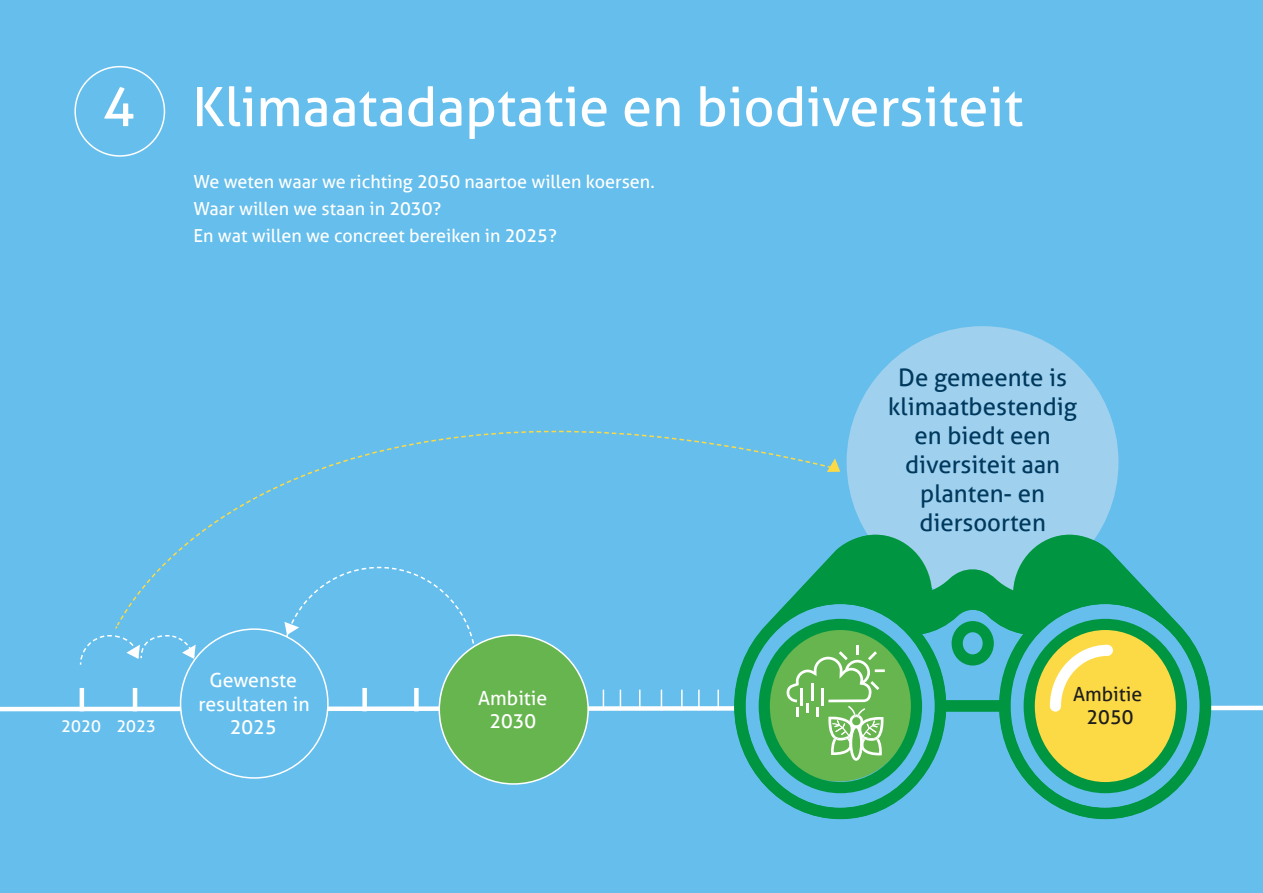
<style>
.page{position:relative;width:1263px;height:893px;background:#65beec}
.page>*{position:absolute;margin:0;border:0;box-sizing:border-box;transform-origin:0 0}
.H2_Hoofdstukkop{font:54px "Aller";color:#fff}
.t1{font:24px/28.8px "Aller";color:#00395e;text-align:center}
.t2{font:19.5px/23.4px "Aller";color:#fff;text-align:center}
.t3{font:19.5px/23.4px "Aller";color:#1e1e1c;text-align:center}
.P_Hoofdstuk_intro{font:18px "Aller";color:#fff}
.t4{font:16.5px "Aller";color:#fff}
.s1{color:#65beec}
</style>
<div class="page">
<svg style="left:834px;top:458px;width:6px;height:14px"></svg>
<svg style="left:162px;top:430px;width:672px;height:136px"></svg>
<div style="left:847px;top:326px;width:271px;height:272px;background:#9fd0ed;border-radius:50%"></div>
<svg style="left:734px;top:535px;width:439px;height:284px"></svg>
<svg style="left:0;top:566px;width:1263px;height:227px"></svg>
<div style="left:74px;top:66px;width:91px;height:91px;border:2px solid #fff;border-radius:50%"></div>
<p class="H2_Hoofdstukkop" style="left:103px;top:74px;width:935px">4 Klimaatadaptatie en biodiversiteit<span class="s1">.</span></p>
<p class="P_Hoofdstuk_intro" style="left:193px;top:171px;width:463px">We weten waar we richting 2050 naartoe willen koersen.</p>
<p class="P_Hoofdstuk_intro" style="left:193px;top:198px;width:249px">Waar willen we staan in 2030?</p>
<p class="P_Hoofdstuk_intro" style="left:193px;top:225px;width:365px">En wat willen we concreet bereiken in 2025?</p>
<p class="t4" style="left:61px;top:716px;width:96px">2020 2023</p>
<p class="t2" style="left:198px;top:669px;width:113px">Gewenste resultaten in<br>2025</p>
<h2 class="t1" style="left:888px;top:363px;width:190px">De gemeente is klimaatbestendig en biedt een diversiteit aan planten- en diersoorten</h2>
<p class="t2" style="left:478px;top:686px;width:71px">Ambitie<br>2030</p>
<p class="t3" style="left:1073px;top:682px;width:71px">Ambitie<br>2050</p>
</div>
